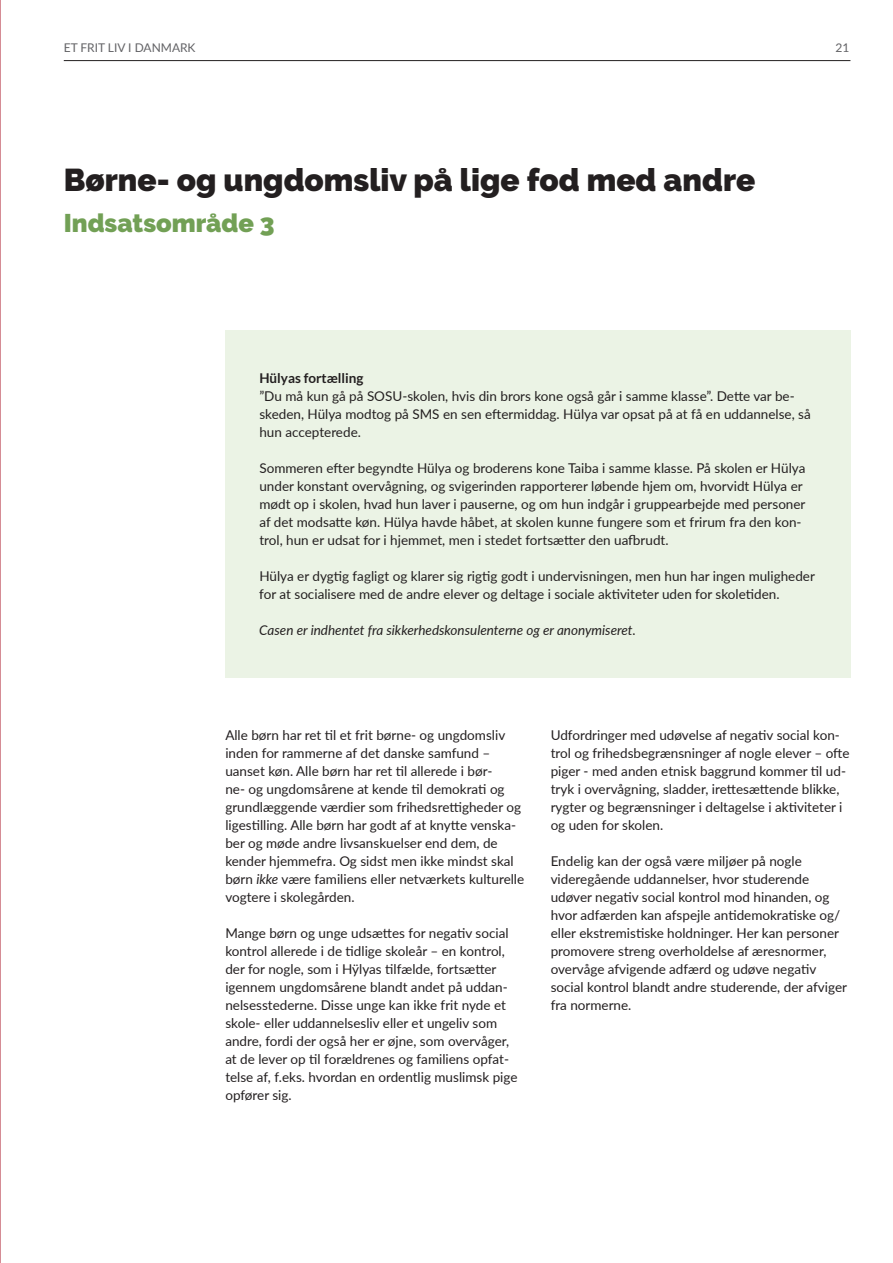
<style>
.page{position:relative;width:893px;height:1263px;background:#fff}
.page>*{position:absolute;margin:0;border:0;box-sizing:border-box;transform-origin:0 0}
.t1{font:900 31.5px "Raleway";color:#231f20}
.t2{font:900 25.5px "Raleway";color:#72a055}
.t3{font:13.5px/18px "Lato Regular 4";color:#231f20}
.t4{font:italic 13.5px "Lato";color:#231f20}
.t5{font:700 13.5px "Lato";color:#231f20}
.t6{font:12px "Lato";color:#636366}
.t7{font:12px "Lato Regular 2";color:#636366}
.s1{font-family:"Lato Regular 2"}
.s2{font-family:"Lato";font-style:italic}
</style>
<div class="page">
<hr style="left:64px;top:60px;width:786px;height:1px;background:#231f20">
<div style="left:225px;top:330px;width:625px;height:347px;background:#ebf3e5"></div>
<p class="t6" style="left:64px;top:39px;width:133px">ET FRIT LIV I DANMARK</p>
<p class="t7" style="left:835px;top:39px;width:15px">21</p>
<h1 class="t1" style="left:64px;top:162px;width:693px">Børne- og ungdomsliv på lige fod med andre</h1>
<h1 class="t2" style="left:64px;top:208px;width:212px">Indsatsområde 3</h1>
<h2 class="t5" style="left:259px;top:370px;width:106px">Hülyas fortælling</h2>
<p class="t3" style="left:259px;top:386px;width:553px">”Du må kun gå på SOSU-skolen, hvis din brors kone også går i samme klasse”. Dette var be&shy;skeden, Hülya modtog på SMS en sen eftermiddag. Hülya var opsat på at få en uddannelse, så hun accepterede.</p>
<p class="t3" style="left:259px;top:458px;width:548px">Sommeren efter begyndte Hülya og broderens kone Taiba i samme klasse. På skolen er Hülya under konstant overvågning, og svigerinden rapporterer løbende hjem om, hvorvidt Hülya er mødt op i skolen, hvad hun laver i pauserne, og om hun indgår i gruppearbejde med personer af det modsatte køn. Hülya havde håbet, at skolen kunne fungere som et frirum fra den kon&shy;trol, hun er udsat for i hjemmet, men i stedet fortsætter den uafbrudt.</p>
<p class="t3" style="left:259px;top:566px;width:557px">Hülya er dygtig fagligt og klarer sig rigtig godt i undervisningen, men hun har ingen muligheder for at socialisere med de andre elever og deltage i sociale aktiviteter uden for skoletiden.</p>
<p class="t4" style="left:259px;top:620px;width:378px">Casen er indhentet fra sikkerhedskonsulenterne og er anonymiseret.</p>
<p class="t3" style="left:225px;top:726px;width:300px">Alle børn har ret til et frit børne- og ungdomsliv inden for rammerne af det danske samfund – uanset køn. Alle børn har ret til allerede i bør-<br>ne- og ungdomsårene at kende til demokrati og grundlæggende værdier som frihedsrettigheder og ligestilling. Alle børn har godt af at knytte venska&shy;ber og møde andre livsanskuelser end dem, de kender hjemmefra. Og sidst men ikke mindst skal <span class="s1">børn</span> <span class="s2">ikke</span> være familiens eller netværkets kulturelle vogtere i skolegården.</p>
<p class="t3" style="left:225px;top:924px;width:294px">Mange børn og unge udsættes for negativ social kontrol allerede i de tidlige skoleår – en kontrol, der for nogle, som i Hÿlyas tilfælde, fortsætter igennem ungdomsårene blandt andet på uddan&shy;nelsesstederne. Disse unge kan ikke frit nyde et skole- eller uddannelsesliv eller et ungeliv som andre, fordi der også her er øjne, som overvåger, at de lever op til forældrenes og familiens opfat&shy;telse af, f.eks. hvordan en ordentlig muslimsk pige <span class="s1">opfører sig.</span></p>
<p class="t3" style="left:551px;top:726px;width:300px">Udfordringer med udøvelse af negativ social kon&shy;trol og frihedsbegrænsninger af nogle elever – ofte piger - med anden etnisk baggrund kommer til ud&shy;tryk i overvågning, sladder, irettesættende blikke, rygter og begrænsninger i deltagelse i aktiviteter i og uden for skolen.</p>
<p class="t3" style="left:551px;top:852px;width:298px">Endelig kan der også være miljøer på nogle videregående uddannelser, hvor studerende udøver negativ social kontrol mod hinanden, og hvor adfærden kan afspejle antidemokratiske og/ eller ekstremistiske holdninger. Her kan personer promovere streng overholdelse af æresnormer, overvåge afvigende adfærd og udøve negativ social kontrol blandt andre studerende, der afviger <span class="s1">fra normerne.</span></p>
</div>
